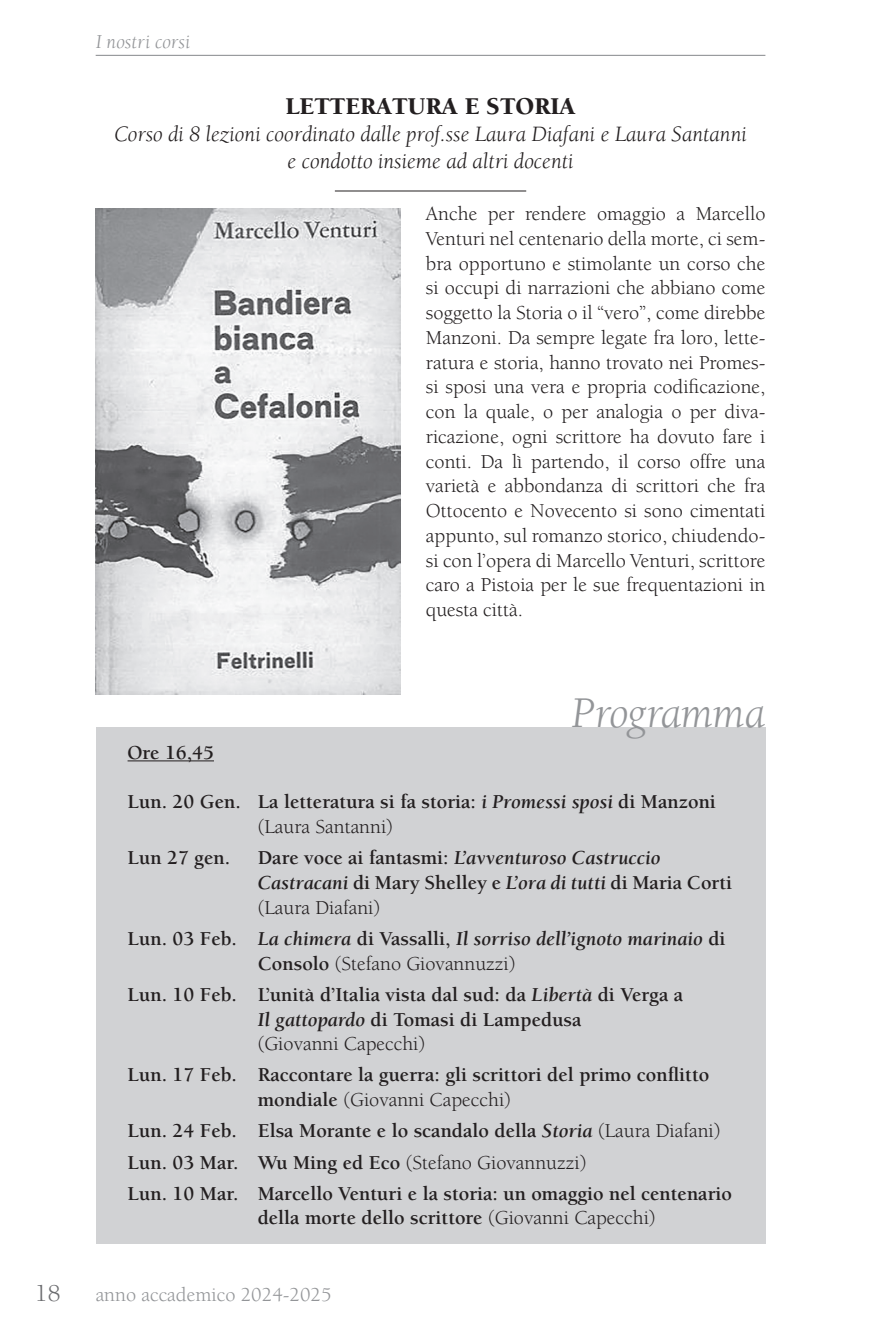
<style>
.page{position:relative;width:893px;height:1340px;background:#fff}
.page>*{position:absolute;margin:0;border:0;box-sizing:border-box;transform-origin:0 0}
.t1{font:italic 45px "Berkeley";letter-spacing:-.01em;color:#939598}
.t2{font:900 24.75px "Berkeley";color:#231f20}
.t3{font:24.75px "Berkeley";color:#6c6d70}
.t4{font:italic 22.5px/27px "Berkeley";color:#231f20;text-align:center}
.t5{font:700 20.25px/24.8px "Berkeley";color:#231f20}
.t6{font:20.25px/24.8px "Berkeley";color:#231f20;text-align:justify}
.t7{font:italic 700 20.25px/24.8px "Berkeley";color:#231f20}
.t8{font:20.25px "Berkeley";color:#939598}
.t9{font:italic 20.25px "Berkeley";letter-spacing:.005em;color:#939598}
.s1{font-style:italic}
.s2{font-weight:400}
.s3{font-style:normal}
.s4{font-weight:400;font-style:normal}
</style>
<div class="page">
<hr style="left:96px;top:55px;width:669px;height:1px;background:#939598">
<div style="left:96px;top:727px;width:669px;height:517px;background:#d1d2d4"></div>
<hr style="left:335px;top:191px;width:191px;height:1px;background:#231f20">
<hr style="left:128px;top:760px;width:86px;height:1px;background:#231f20">
<img style="left:96px;top:209px;width:304px;height:485px">
<p class="t9" style="left:96px;top:32px;width:96px">I nostri corsi</p>
<p class="t2" style="left:285px;top:93px;width:292px">LETTERATURA E STORIA</p>
<p class="t4" style="left:114px;top:121px;width:634px">Corso di 8 lezioni coordinato dalle prof.sse Laura Diafani e Laura Santanni e condotto insieme ad altri docenti</p>
<p class="t6" style="left:426px;top:202px;width:341px">Anche per rendere omaggio a Marcello Venturi nel centenario della morte, ci sem&shy;bra opportuno e stimolante un corso che si occupi di narrazioni che abbiano come soggetto la Storia o il “vero”, come direbbe Manzoni. Da sempre legate fra loro, lette&shy;ratura e storia, hanno trovato nei Promes&shy;si sposi una vera e propria codificazione, con la quale, o per analogia o per diva&shy;ricazione, ogni scrittore ha dovuto fare i conti. Da lì partendo, il corso offre una varietà e abbondanza di scrittori che fra Ottocento e Novecento si sono cimentati appunto, sul romanzo storico, chiudendo&shy;si con l’opera di Marcello Venturi, scrittore caro a Pistoia per le sue frequentazioni in questa città.</p>
<h1 class="t1" style="left:571px;top:690px;width:196px">Programma</h1>
<p class="t5" style="left:128px;top:740px;width:88px">Ore 16,45</p>
<p class="t5" style="left:258px;top:790px;width:460px;text-indent:-130px">Lun. 20 Gen. La letteratura si fa storia: <span class="s1">i Promessi sposi</span> di Manzoni <span class="s2">(Laura Santanni)</span></p>
<p class="t5" style="left:128px;top:845px;width:104px">Lun 27 gen.</p>
<p class="t5" style="left:258px;top:845px;width:476px">Dare voce ai fantasmi: <span class="s1">L’avventuroso Castruccio<br>Castracani</span> di Mary Shelley e <span class="s1">L’ora di tutti</span> di Maria Corti <span class="s2">(Laura Diafani)</span></p>
<p class="t7" style="left:258px;top:926px;width:469px;text-indent:-130px"><span class="s3">Lun. 03 Feb.</span> La chimera <span class="s3">di Vassalli,</span> Il sorriso dell’ignoto marinaio <span class="s3">di<br>Consolo</span> <span class="s4">(Stefano Giovannuzzi)</span></p>
<p class="t5" style="left:258px;top:982px;width:427px;text-indent:-130px">Lun. 10 Feb. L’unità d’Italia vista dal sud: da <span class="s1">Libertà</span> di Verga a<br><span class="s1">Il gattopardo</span> di Tomasi di Lampedusa<br><span class="s2">(Giovanni Capecchi)</span></p>
<p class="t5" style="left:258px;top:1063px;width:453px;text-indent:-130px">Lun. 17 Feb. Raccontare la guerra: gli scrittori del primo conflitto mondiale <span class="s2">(Giovanni Capecchi)</span></p>
<p class="t5" style="left:128px;top:1115px;width:606px;line-height:31.1px">Lun. 24 Feb. Elsa Morante e lo scandalo della <span class="s1">Storia</span> <span class="s2">(Laura Diafani)<br></span>Lun. 03 Mar. Wu Ming ed Eco <span class="s2">(Stefano Giovannuzzi)<br></span>Lun. 10 Mar. Marcello Venturi e la storia: un omaggio nel centenario</p>
<p class="t5" style="left:258px;top:1205px;width:399px">della morte dello scrittore <span class="s2">(Giovanni Capecchi)</span></p>
<p class="t3" style="left:35px;top:1280px;width:27px">18</p>
<p class="t8" style="left:96px;top:1283px;width:237px">anno accademico 2024-2025</p>
</div>
